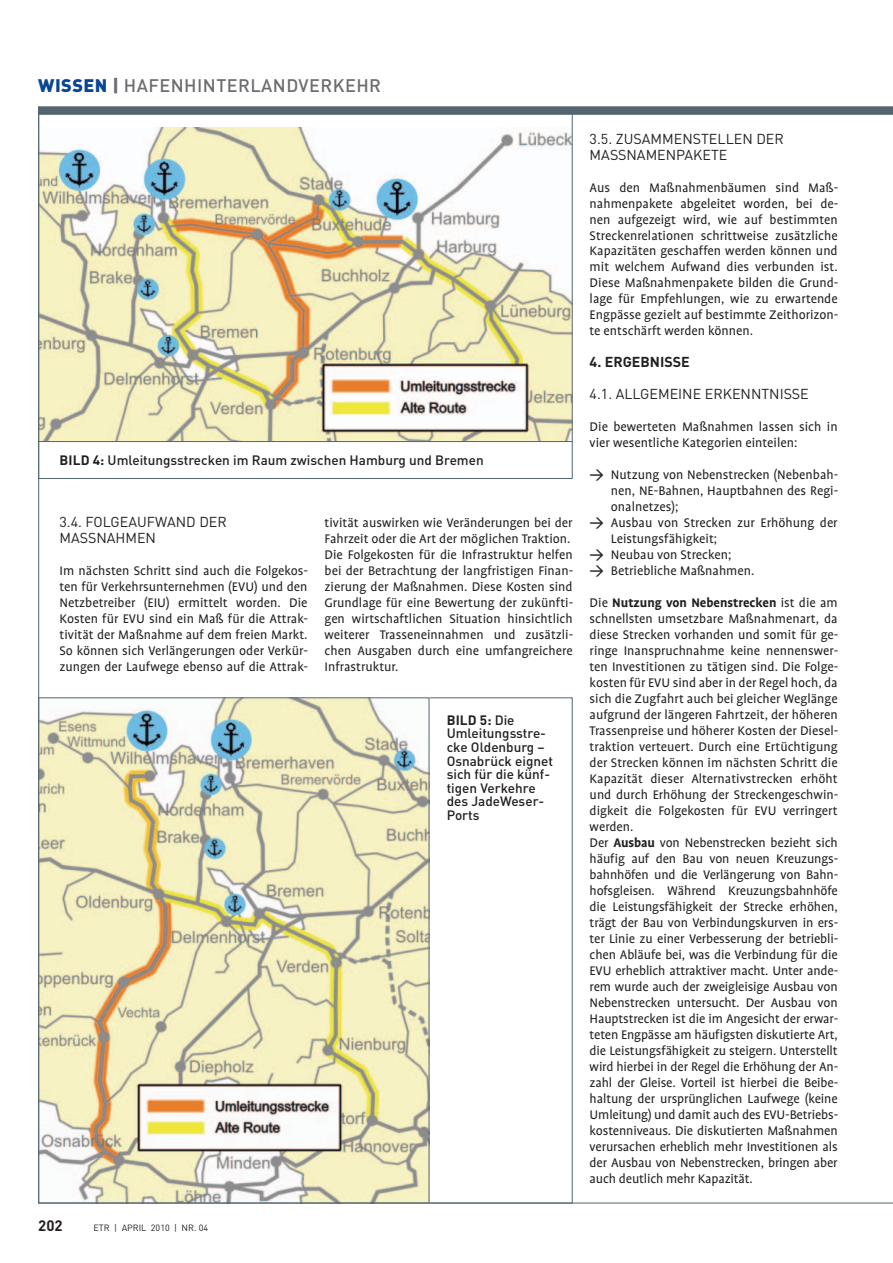
<style>
.page{position:relative;width:893px;height:1263px;background:#fff}
.page>*{position:absolute;margin:0;border:0;box-sizing:border-box;transform-origin:0 0}
.t1{font:500 18px "DIN";letter-spacing:.025em;color:#6c6d70}
.t2{font:700 15px "DIN";color:#231f20}
.t3{font:14.25px/16px "Profile";color:#231f20}
.t4{font:14.25px/16px "DIN";color:#231f20}
.t5{font:700 14.25px "DIN";color:#231f20}
.t6{font:500 13.5px/13.5px "DIN";color:#231f20}
.t7{font:9px "DIN";color:#231f20}
.s1{font-weight:900;color:#094594}
.s2{font-weight:900}
.s3{font-weight:700}
.s4{font-family:"DIN";font-weight:500}
</style>
<div class="page">
<img style="left:40px;top:699px;width:387px;height:502px">
<div style="left:38px;top:441px;width:535px;height:38px;border:1px solid #53656e"></div>
<img style="left:40px;top:127px;width:531px;height:313px">
<hr style="left:38px;top:1202px;width:855px;height:1px;background:#53656e">
<hr style="left:38px;top:106px;width:1px;height:1097px;background:#53656e">
<div style="left:38px;top:106px;width:855px;height:9px;background:#53656e"></div>
<p class="t1" style="left:38px;top:79px;width:344px"><span class="s1">WISSEN</span> <span class="s2">|</span> HAFENHINTERLANDVERKEHR</p>
<p class="t6" style="left:60px;top:455px;width:426px"><span class="s3">BILD 4:</span> Umleitungsstrecken im Raum zwischen Hamburg und Bremen</p>
<p class="t4" style="left:60px;top:516px;width:169px">3.4. FOLGEAUFWAND DER<br>MASSNAHMEN</p>
<p class="t3" style="left:60px;top:564px;width:250px;text-align:justify">Im nächsten Schritt sind auch die Folgekos&shy;ten für Verkehrsunternehmen (EVU) und den Netzbetreiber (EIU) ermittelt worden. Die Kosten für EVU sind ein Maß für die Attrak&shy;tivität der Maßnahme auf dem freien Markt.<br>So können sich Verlängerungen oder Verkür&shy;zungen der Laufwege ebenso auf die Attrak-</p>
<p class="t3" style="left:325px;top:516px;width:250px">tivität auswirken wie Veränderungen bei der Fahrzeit oder die Art der möglichen Traktion.<br>Die Folgekosten für die Infrastruktur helfen bei der Betrachtung der langfristigen Finan&shy;zierung der Maßnahmen. Diese Kosten sind Grundlage für eine Bewertung der zukünfti&shy;gen wirtschaftlichen Situation hinsichtlich weiterer Trasseneinnahmen und zusätzli&shy;chen Ausgaben durch eine umfangreichere Infrastruktur.</p>
<p class="t6" style="left:447px;top:715px;width:108px"><span class="s3">BILD 5:</span> Die<br>Umleitungsstre&shy;cke Oldenburg –<br>Osnabrück eignet sich für die künf&shy;tigen Verkehre des JadeWeser-<br>Ports</p>
<p class="t2" style="left:38px;top:1220px;width:26px">202</p>
<p class="t7" style="left:94px;top:1224px;width:116px">ETR | APRIL 2010 | NR. 04</p>
<p class="t4" style="left:590px;top:132px;width:196px">3.5. ZUSAMMENSTELLEN DER<br>MASSNAMENPAKETE</p>
<p class="t3" style="left:590px;top:180px;width:250px;text-align:justify">Aus den Maßnahmenbäumen sind Maß&shy;nahmenpakete abgeleitet worden, bei de&shy;nen aufgezeigt wird, wie auf bestimmten Streckenrelationen schrittweise zusätzliche Kapazitäten geschaffen werden können und mit welchem Aufwand dies verbunden ist.<br>Diese Maßnahmenpakete bilden die Grund&shy;lage für Empfehlungen, wie zu erwartende Engpässe gezielt auf bestimmte Zeithorizon&shy;te entschärft werden können.</p>
<p class="t5" style="left:590px;top:357px;width:102px">4. ERGEBNISSE</p>
<p class="t4" style="left:590px;top:388px;width:221px">4.1. ALLGEMEINE ERKENNTNISSE</p>
<p class="t3" style="left:590px;top:420px;width:250px">Die bewerteten Maßnahmen lassen sich in vier wesentliche Kategorien einteilen:</p>
<p class="t3" style="left:590px;top:468px;width:250px"><span class="s4">&gt;</span> Nutzung von Nebenstrecken (Nebenbah-</p>
<p class="t3" style="left:611px;top:484px;width:229px">nen, NE-Bahnen, Hauptbahnen des Regi-</p>
<p class="t3" style="left:611px;top:500px;width:69px">onalnetzes);</p>
<p class="t3" style="left:590px;top:516px;width:250px"><span class="s4">&gt;</span> Ausbau von Strecken zur Erhöhung der</p>
<p class="t3" style="left:611px;top:532px;width:108px">Leistungsfähigkeit;</p>
<p class="t3" style="left:590px;top:548px;width:143px"><span class="s4">&gt;</span> Neubau von Strecken;</p>
<p class="t3" style="left:590px;top:564px;width:166px"><span class="s4">&gt;</span> Betriebliche Maßnahmen.</p>
<p class="t3" style="left:590px;top:596px;width:250px">Die <span class="s3">Nutzung von Nebenstrecken</span> ist die am schnellsten umsetzbare Maßnahmenart, da diese Strecken vorhanden und somit für ge&shy;ringe Inanspruchnahme keine nennenswer&shy;ten Investitionen zu tätigen sind. Die Folge&shy;kosten für EVU sind aber in der Regel hoch, da sich die Zugfahrt auch bei gleicher Weglänge aufgrund der längeren Fahrtzeit, der höheren Trassenpreise und höherer Kosten der Diesel&shy;traktion verteuert. Durch eine Ertüchtigung der Strecken können im nächsten Schritt die Kapazität dieser Alternativstrecken erhöht und durch Erhöhung der Streckengeschwin&shy;digkeit die Folgekosten für EVU verringert werden.<br>Der <span class="s3">Ausbau</span> von Nebenstrecken bezieht sich häufig auf den Bau von neuen Kreuzungs&shy;bahnhöfen und die Verlängerung von Bahn&shy;hofsgleisen. Während Kreuzungsbahnhöfe die Leistungsfähigkeit der Strecke erhöhen, trägt der Bau von Verbindungskurven in ers&shy;ter Linie zu einer Verbesserung der betriebli&shy;chen Abläufe bei, was die Verbindung für die EVU erheblich attraktiver macht. Unter ande&shy;rem wurde auch der zweigleisige Ausbau von Nebenstrecken untersucht. Der Ausbau von Hauptstrecken ist die im Angesicht der erwar&shy;teten Engpässe am häufigsten diskutierte Art, die Leistungsfähigkeit zu steigern. Unterstellt wird hierbei in der Regel die Erhöhung der An&shy;zahl der Gleise. Vorteil ist hierbei die Beibe&shy;haltung der ursprünglichen Laufwege (keine Umleitung) und damit auch des EVU-Betriebs&shy;kostenniveaus. Die diskutierten Maßnahmen verursachen erheblich mehr Investitionen als der Ausbau von Nebenstrecken, bringen aber auch deutlich mehr Kapazität.</p>
</div>
